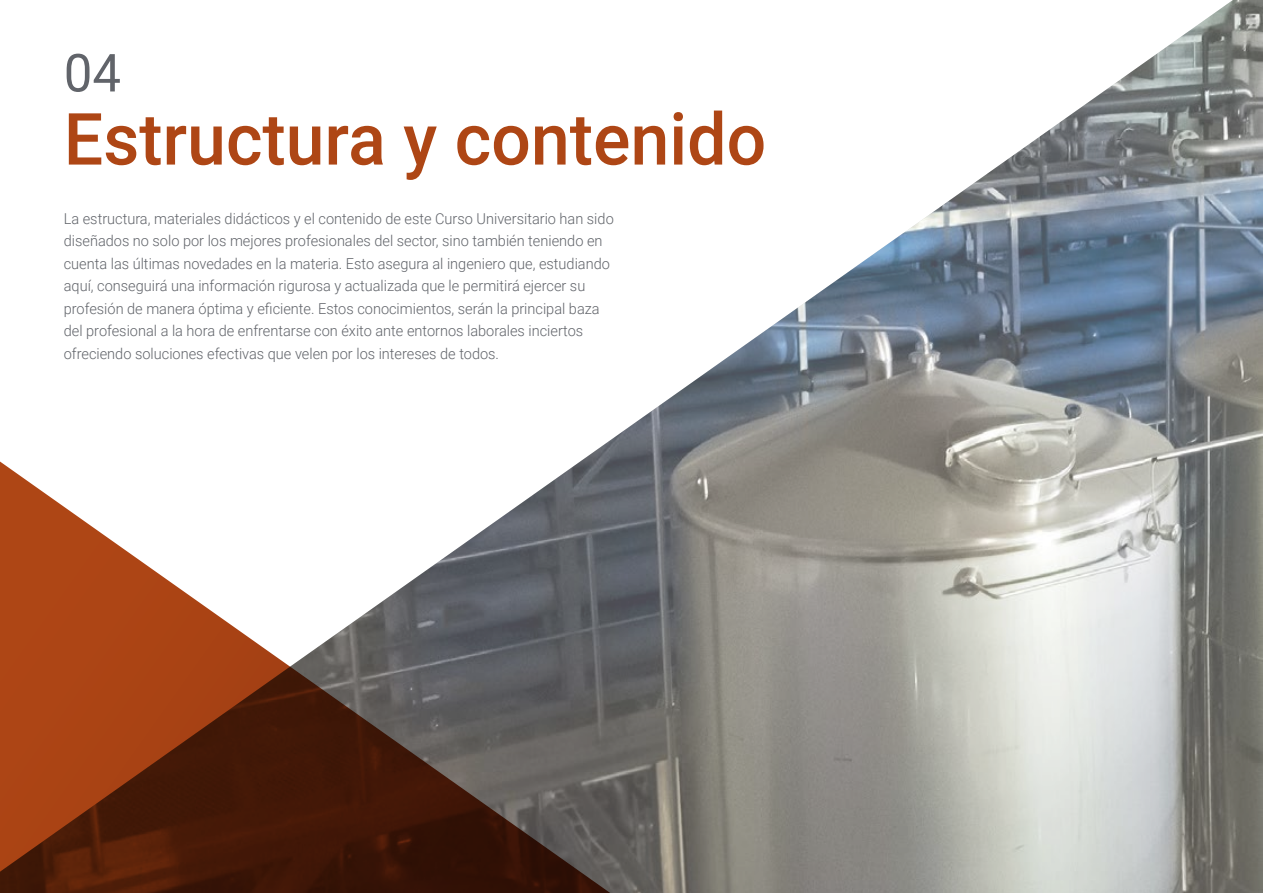
<style>
.page{position:relative;width:1263px;height:893px;background:#fff}
.page>*{position:absolute;margin:0;border:0;box-sizing:border-box;transform-origin:0 0}
.t1{font:500 72px "Roboto";color:#ae4615}
.t2{font:52.5px "Roboto";color:#61646a}
.t3{font:300 15px/22.5px "Roboto";color:#61646a}
</style>
<div class="page">
<img style="left:602px;top:0;width:661px;height:893px">
<svg style="left:0;top:446px;width:640px;height:447px"></svg>
<h2 class="t2" style="left:64px;top:36px;width:59px">04</h2>
<h1 class="t1" style="left:64px;top:89px;width:704px">Estructura y contenido</h1>
<p class="t3" style="left:64px;top:207px;width:551px">La estructura, materiales didácticos y el contenido de este Curso Universitario han sido diseñados no solo por los mejores profesionales del sector, sino también teniendo en cuenta las últimas novedades en la materia. Esto asegura al ingeniero que, estudiando aquí, conseguirá una información rigurosa y actualizada que le permitirá ejercer su profesión de manera óptima y eficiente. Estos conocimientos, serán la principal baza del profesional a la hora de enfrentarse con éxito ante entornos laborales inciertos ofreciendo soluciones efectivas que velen por los intereses de todos.</p>
</div>
